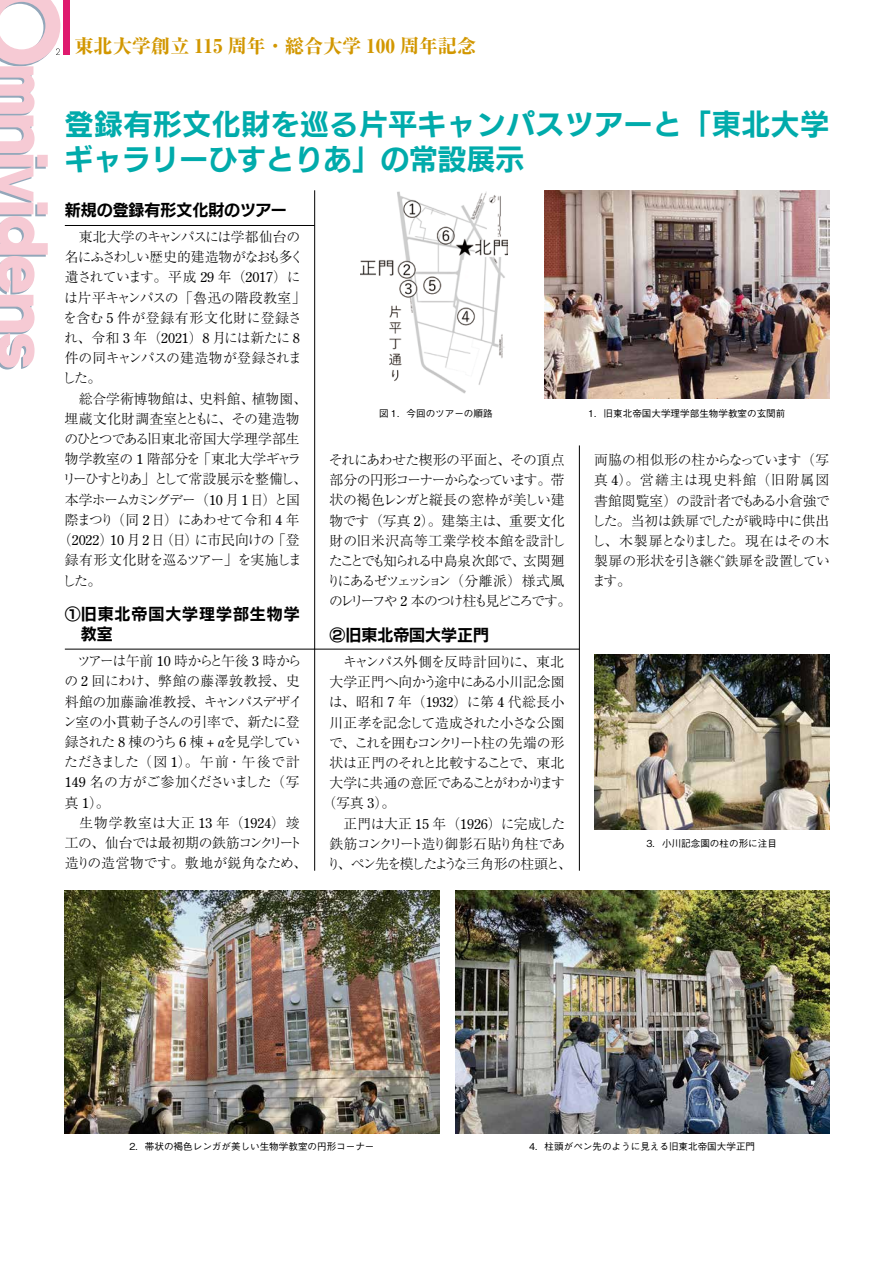
<style>
.page{position:relative;width:893px;height:1263px;background:#fff}
.page>*{position:absolute;margin:0;border:0;box-sizing:border-box;transform-origin:0 0}
.t1{font:28.65px/35.1px "New Rodin Pro B";letter-spacing:.025em;color:#00abab}
.t2{font:800 19.2px "Ryumin Pro";color:#d29700}
.t3{font:15.9px "New Rodin Pro B";color:#000}
.t4{font:15.9px/20.2px "New Rodin Pro B";letter-spacing:.06em;color:#000}
.t5{font:300 13.8px/20.2px "Ryumin Pro";letter-spacing:-.045em;color:#000}
.t6{font:300 13.8px/20.2px "Ryumin Pro";letter-spacing:-.065em;color:#000}
.t7{font:300 13.8px "Ryumin Pro";letter-spacing:-.09em;color:#000}
.t8{font:300 13.8px "Ryumin Pro";color:#000}
.t9{font:300 13.8px "Ryumin Pro";letter-spacing:-.12em;color:#000}
.t10{font:300 13.8px "Ryumin Pro";letter-spacing:-.135em;color:#000}
.t11{font:300 13.8px "Ryumin Pro";letter-spacing:-.11em;color:#000}
.t12{font:300 13.8px "Ryumin Pro";letter-spacing:-.115em;color:#000}
.t13{font:300 13.8px "Ryumin Pro";letter-spacing:-.155em;color:#000}
.t14{font:300 13.8px "Ryumin Pro";letter-spacing:-.025em;color:#000}
.t15{font:300 13.8px "Ryumin Pro";letter-spacing:-.015em;color:#000}
.t16{font:300 13.8px "Ryumin Pro";letter-spacing:.02em;color:#000}
.t17{font:300 13.8px "Ryumin Pro";letter-spacing:.005em;color:#000}
.t18{font:300 13.8px "Ryumin Pro";letter-spacing:-.085em;color:#000}
.t19{font:300 13.8px "Ryumin Pro";letter-spacing:-.07em;color:#000}
.t20{font:300 13.8px "Ryumin Pro";letter-spacing:-.01em;color:#000}
.t21{font:300 13.8px "Ryumin Pro";letter-spacing:.045em;color:#000}
.t22{font:500 9.6px "Gothic BBB Pro";color:#000}
.s1{font-family:"Century Old Style";font-weight:400}
</style>
<div class="page">
<div style="left:63px;top:0;width:7px;height:55px;background:#df1a6e"></div>
<hr style="left:314px;top:190px;width:1px;height:681px;background:#000">
<hr style="left:579px;top:445px;width:1px;height:426px;background:#000">
<img style="left:65px;top:891px;width:374px;height:242px">
<img style="left:455px;top:891px;width:374px;height:242px">
<img style="left:544px;top:190px;width:285px;height:209px">
<hr style="left:65px;top:225px;width:250px;height:1px;background:#000">
<hr style="left:65px;top:649px;width:250px;height:1px;background:#000">
<hr style="left:314px;top:649px;width:265px;height:1px;background:#000">
<img style="left:361px;top:191px;width:147px;height:203px">
<img style="left:594px;top:655px;width:235px;height:175px">
<svg style="left:0;top:0;width:60px;height:369px"></svg>
<h2 class="t2" style="left:74px;top:31px;width:403px">東北大学創立 115 周年・総合大学 100 周年記念</h2>
<h1 class="t1" style="left:65px;top:104px;width:766px">登録有形文化財を巡る片平キャンパスツアーと「東北大学ギャラリーひすとりあ」の常設展示</h1>
<p class="t3" style="left:65px;top:196px;width:223px">新規の登録有形文化財のツアー</p>
<p class="t14" style="left:65px;top:226px;width:237px">　東北大学のキャンパスには学都仙台の</p>
<p class="t7" style="left:65px;top:246px;width:240px">名にふさわしい歴史的建造物がなおも多く</p>
<p class="t7" style="left:65px;top:266px;width:237px">遺されています。平成 <span class="s1">29</span> 年（<span class="s1">2017</span>）に</p>
<p class="t15" style="left:64px;top:287px;width:243px">は片平キャンパスの「魯迅の階段教室」</p>
<p class="t21" style="left:63px;top:307px;width:240px">を含む <span class="s1">5</span> 件が登録有形文化財に登録さ</p>
<p class="t5" style="left:64px;top:327px;width:237px">れ、令和 <span class="s1">3</span> 年（<span class="s1">2021</span>）<span class="s1">8</span> 月には新たに <span class="s1">8</span></p>
<p class="t5" style="left:65px;top:347px;width:238px">件の同キャンパスの建造物が登録されま</p>
<p class="t5" style="left:62px;top:367px;width:40px">した。</p>
<p class="t8" style="left:65px;top:388px;width:244px">　総合学術博物館は、史料館、植物園、</p>
<p class="t16" style="left:65px;top:408px;width:236px">埋蔵文化財調査室とともに、その建造物</p>
<p class="t17" style="left:64px;top:428px;width:237px">のひとつである旧東北帝国大学理学部生</p>
<p class="t8" style="left:65px;top:448px;width:238px">物学教室の <span class="s1">1</span> 階部分を「東北大学ギャラ</p>
<p class="t9" style="left:62px;top:468px;width:246px">リーひすとりあ」として常設展示を整備し、</p>
<p class="t10" style="left:65px;top:489px;width:236px">本学ホームカミングデー（<span class="s1">10</span> 月 <span class="s1">1</span> 日）と国</p>
<p class="t18" style="left:65px;top:509px;width:236px">際まつり（同 <span class="s1">2</span> 日）にあわせて令和 <span class="s1">4</span> 年</p>
<p class="t5" style="left:58px;top:529px;width:243px">（<span class="s1">2022</span>）<span class="s1">10</span> 月<span class="s1">2</span>日（日）に市民向けの「登</p>
<p class="t5" style="left:65px;top:549px;width:238px">録有形文化財を巡るツアー」を実施しま</p>
<p class="t5" style="left:62px;top:569px;width:40px">した。</p>
<p class="t4" style="left:81px;top:603px;width:220px;text-indent:-16px">① 旧東北帝国大学理学部生物学教室</p>
<p class="t5" style="left:63px;top:650px;width:245px">　ツアーは午前 <span class="s1">10</span> 時からと午後 <span class="s1">3</span> 時からの <span class="s1">2</span> 回にわけ、弊館の藤澤敦教授、史料館の加藤諭准教授、キャンパスデザイン室の小貫勅子さんの引率で、新たに登録された <span class="s1">8</span> 棟のうち <span class="s1">6</span> 棟 <span class="s1">+</span>αを見学していただきました（図 <span class="s1">1</span>）。午前・午後で計<br><span class="s1">149</span> 名の方がご参加くださいました（写真 <span class="s1">1</span>）。<br>　生物学教室は大正 <span class="s1">13</span> 年（<span class="s1">1924</span>）竣工の、仙台では最初期の鉄筋コンクリート造りの造営物です。敷地が鋭角なため、</p>
<p class="t22" style="left:379px;top:405px;width:115px">図 1．今回のツアーの順路</p>
<p class="t22" style="left:588px;top:405px;width:199px">1．旧東北帝国大学理学部生物学教室の玄関前</p>
<p class="t5" style="left:592px;top:449px;width:240px;text-align:justify">両脇の相似形の柱からなっています（写真 <span class="s1">4</span>）。営繕主は現史料館（旧附属図書館閲覧室）の設計者でもある小倉強でした。当初は鉄扉でしたが戦時中に供出し、木製扉となりました。現在はその木製扉の形状を引き継ぐ鉄扉を設置しています。</p>
<p class="t6" style="left:327px;top:449px;width:246px">それにあわせた楔形の平面と、その頂点部分の円形コーナーからなっています。帯状の褐色レンガと縦長の窓枠が美しい建物です（写真 <span class="s1">2</span>）。建築主は、重要文化財の旧米沢高等工業学校本館を設計したことでも知られる中島泉次郎で、玄関廻りにあるゼツェッション（分離派）様式風のレリーフや <span class="s1">2</span> 本のつけ柱も見どころです。</p>
<p class="t3" style="left:330px;top:621px;width:161px">②旧東北帝国大学正門</p>
<p class="t19" style="left:330px;top:651px;width:236px">　キャンパス外側を反時計回りに、東北</p>
<p class="t20" style="left:330px;top:671px;width:236px">大学正門へ向かう途中にある小川記念園</p>
<p class="t5" style="left:329px;top:691px;width:237px">は、昭和 <span class="s1">7</span> 年（<span class="s1">1932</span>）に第 <span class="s1">4</span> 代総長小</p>
<p class="t5" style="left:329px;top:711px;width:237px">川正孝を記念して造成された小さな公園</p>
<p class="t12" style="left:329px;top:732px;width:237px">で、これを囲むコンクリート柱の先端の形</p>
<p class="t5" style="left:330px;top:752px;width:236px">状は正門のそれと比較することで、東北</p>
<p class="t6" style="left:330px;top:772px;width:237px">大学に共通の意匠であることがわかります</p>
<p class="t5" style="left:323px;top:792px;width:74px">（写真 <span class="s1">3</span>）。</p>
<p class="t5" style="left:330px;top:812px;width:237px">　正門は大正 <span class="s1">15</span> 年（<span class="s1">1926</span>）に完成した</p>
<p class="t13" style="left:330px;top:833px;width:237px">鉄筋コンクリート造り御影石貼り角柱であ</p>
<p class="t11" style="left:327px;top:853px;width:246px">り、ペン先を模したような三角形の柱頭と、</p>
<p class="t22" style="left:646px;top:836px;width:132px">3．小川記念園の柱の形に注目</p>
<p class="t22" style="left:129px;top:1139px;width:247px">2．帯状の褐色レンガが美しい生物学教室の円形コーナー</p>
<p class="t22" style="left:529px;top:1139px;width:228px">4．柱頭がペン先のように見える旧東北帝国大学正門</p>
</div>
